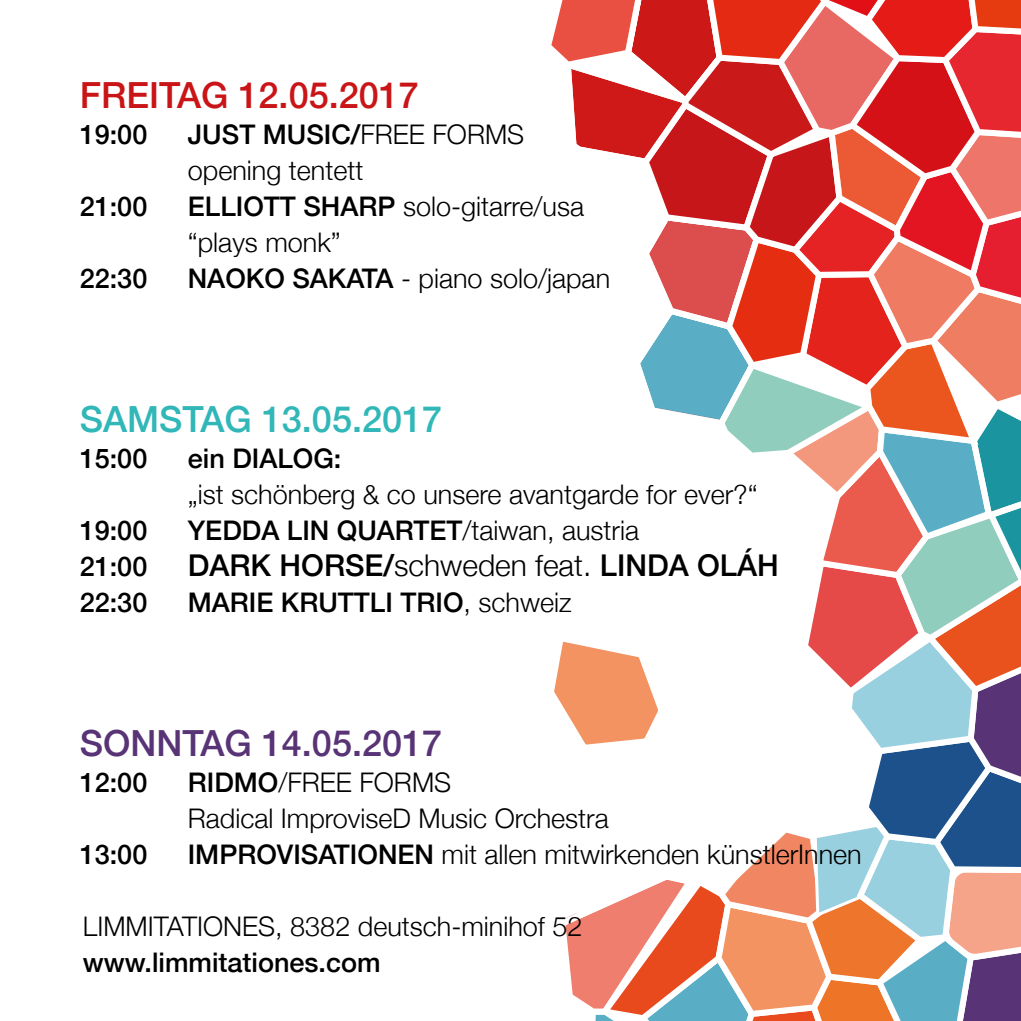
<style>
.page{position:relative;width:1021px;height:1021px;background:#fff}
.page>*{position:absolute;margin:0;border:0;box-sizing:border-box;transform-origin:0 0}
.t1{font:500 36px "Helvetica Neue";color:#c91517}
.t2{font:500 36px "Helvetica Neue";color:#32b7b9}
.t3{font:500 36px "Helvetica Neue";color:#583376}
.t4{font:500 30px "Helvetica Neue";color:#000}
.t5{font:300 27px/36px "Helvetica Neue";color:#000}
.t6{font:500 27px "Helvetica Neue";color:#000}
.s1{font-weight:500}
.s2{font-weight:300}
</style>
<div class="page">
<svg style="left:551px;top:0;width:469px;height:1020px"></svg>
<h1 class="t1" style="left:80px;top:66px;width:340px">FREITAG 12.05.2017</h1>
<p class="t6" style="left:80px;top:113px;width:69px">19:00</p>
<p class="t5" style="left:188px;top:114px;width:338px"><span class="s1">JUST MUSIC/</span>FREE FORMS opening tentett</p>
<p class="t6" style="left:80px;top:185px;width:69px">21:00</p>
<p class="t5" style="left:188px;top:186px;width:398px"><span class="s1">ELLIOTT SHARP</span> solo-gitarre/usa “plays monk”</p>
<p class="t6" style="left:80px;top:257px;width:69px">22:30</p>
<p class="t5" style="left:188px;top:258px;width:424px"><span class="s1">NAOKO SAKATA</span> - piano solo/japan</p>
<h1 class="t2" style="left:80px;top:390px;width:364px">SAMSTAG 13.05.2017</h1>
<p class="t6" style="left:80px;top:437px;width:69px">15:00</p>
<p class="t6" style="left:188px;top:437px;width:155px">ein DIALOG:</p>
<p class="t5" style="left:188px;top:474px;width:571px">„ist schönberg &amp; co unsere avantgarde for ever?“</p>
<p class="t6" style="left:80px;top:509px;width:69px">19:00</p>
<p class="t6" style="left:188px;top:509px;width:453px">YEDDA LIN QUARTET<span class="s2">/taiwan, austria</span></p>
<p class="t6" style="left:80px;top:545px;width:69px">21:00</p>
<p class="t4" style="left:188px;top:541px;width:592px">DARK HORSE/<span class="s2">schweden feat.</span> LINDA OLÁH</p>
<p class="t6" style="left:80px;top:581px;width:69px">22:30</p>
<p class="t6" style="left:188px;top:581px;width:385px">MARIE KRUTTLI TRIO<span class="s2">, schweiz</span></p>
<h1 class="t3" style="left:80px;top:714px;width:364px">SONNTAG 14.05.2017</h1>
<p class="t6" style="left:80px;top:761px;width:69px">12:00</p>
<p class="t5" style="left:188px;top:762px;width:422px"><span class="s1">RIDMO</span>/FREE FORMS<br>Radical ImproviseD Music Orchestra</p>
<p class="t6" style="left:80px;top:833px;width:69px">13:00</p>
<p class="t5" style="left:188px;top:834px;width:675px"><span class="s1">IMPROVISATIONEN</span> mit allen mitwirkenden künstlerInnen</p>
<p class="t5" style="left:83px;top:906px;width:501px">LIMMITATIONES, 8382 deutsch-minihof 52</p>
<p class="t6" style="left:83px;top:941px;width:299px">www.limmitationes.com</p>
</div>
